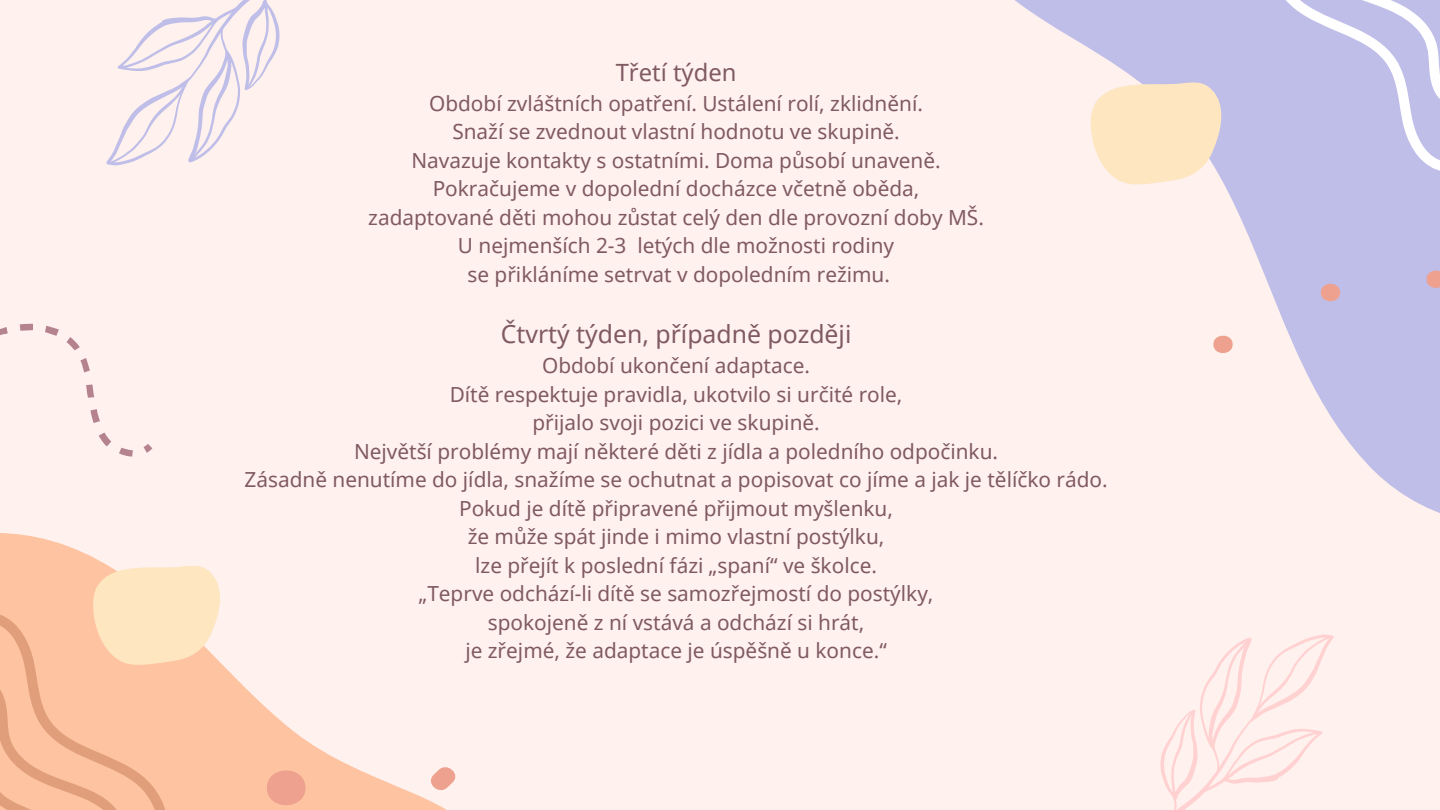
<style>
.page{position:relative;width:1440px;height:810px;background:#fff1ee}
.page>*{position:absolute;margin:0;border:0;box-sizing:border-box;transform-origin:0 0}
.t1{font:24.8px "Noto Sans";color:#805a62}
.t2{font:23.8px "Noto Sans";color:#805a62}
.t3{font:20.8px/28.5px "Noto Sans";color:#805a62;text-align:center}
</style>
<div class="page">
<svg style="left:1014px;top:0;width:426px;height:513px"></svg>
<svg style="left:1056px;top:33px;width:192px;height:189px"></svg>
<svg style="left:1160px;top:634px;width:174px;height:176px"></svg>
<svg style="left:1266px;top:0;width:174px;height:107px;background:#c8c7eb"></svg>
<svg style="left:0;top:533px;width:456px;height:277px"></svg>
<svg style="left:1213px;top:107px;width:227px;height:282px;fill:#bfbee8"></svg>
<svg style="left:144px;top:444px;width:8px;height:9px"></svg>
<svg style="left:0;top:323px;width:133px;height:134px"></svg>
<svg style="left:106px;top:0;width:174px;height:166px"></svg>
<p class="t2" style="left:616px;top:55px;width:122px">Třetí týden</p>
<p class="t3" style="left:368px;top:89px;width:617px">Období zvláštních opatření. Ustálení rolí, zklidnění.<br>Snaží se zvednout vlastní hodnotu ve skupině.<br>Navazuje kontakty s ostatními. Doma působí unaveně.<br>Pokračujeme v dopolední docházce včetně oběda, zadaptované děti mohou zůstat celý den dle provozní doby MŠ.<br>U nejmenších 2-3 letých dle možnosti rodiny<br>se přikláníme setrvat v dopoledním režimu.</p>
<p class="t1" style="left:501px;top:317px;width:352px">Čtvrtý týden, případně později</p>
<p class="t3" style="left:245px;top:351px;width:865px">Období ukončení adaptace.<br>Dítě respektuje pravidla, ukotvilo si určité role,<br>přijalo svoji pozici ve skupině.<br>Největší problémy mají některé děti z jídla a poledního odpočinku.<br>Zásadně nenutíme do jídla, snažíme se ochutnat a popisovat co jíme a jak je tělíčko rádo.<br>Pokud je dítě připravené přijmout myšlenku,<br>že může spát jinde i mimo vlastní postýlku,<br>lze přejít k poslední fázi „spaní“ ve školce.<br>„Teprve odchází-li dítě se samozřejmostí do postýlky,<br>spokojeně z ní vstává a odchází si hrát,<br>je zřejmé, že adaptace je úspěšně u konce.“</p>
</div>
